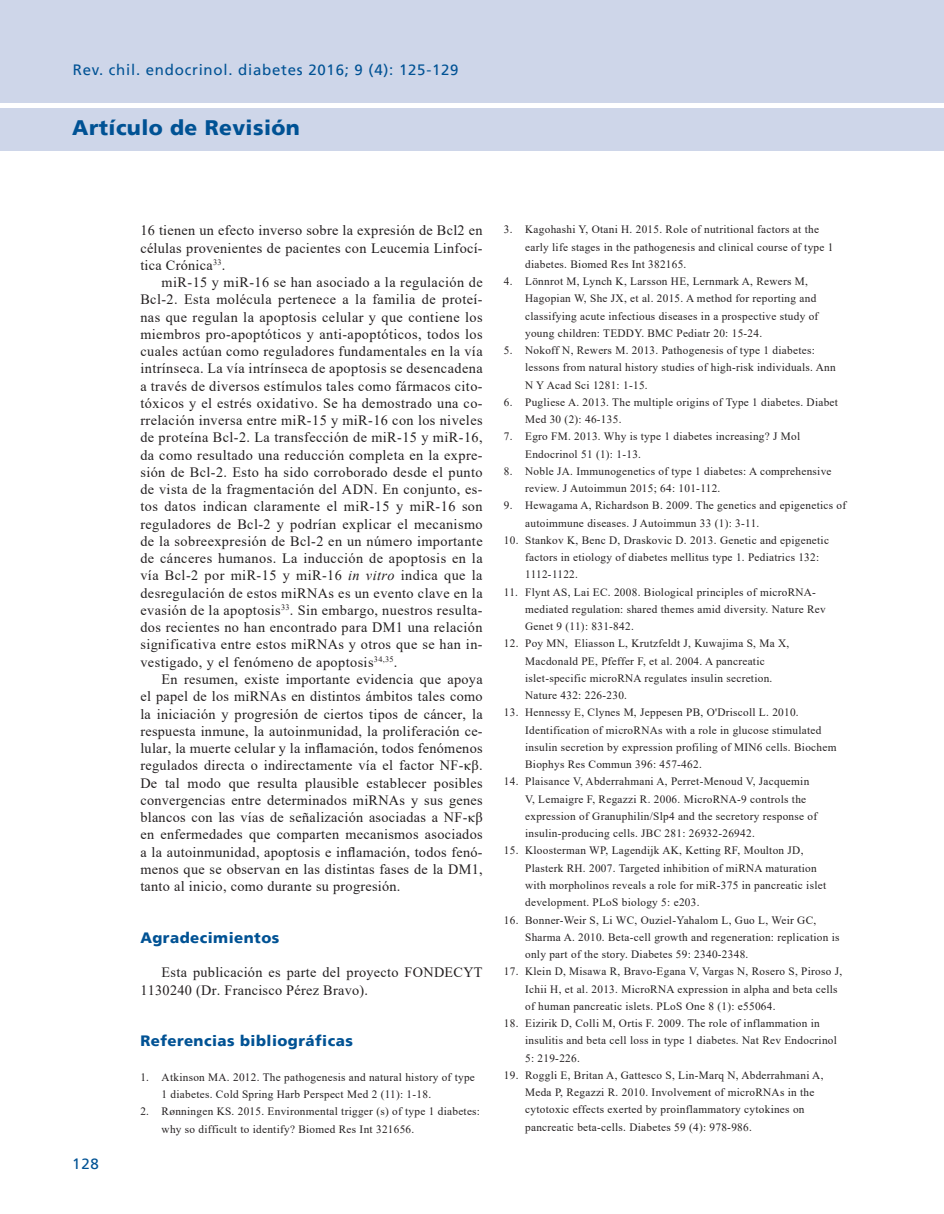
<style>
.page{position:relative;width:944px;height:1214px;background:#fff}
.page>*{position:absolute;margin:0;border:0;box-sizing:border-box;transform-origin:0 0}
.t1{font:900 21px "Frutiger LT";letter-spacing:.02em;color:#005294}
.t2{font:15px "Frutiger LT";letter-spacing:.05em;color:#005294}
._2-subtitulo{font:900 15px "Frutiger LT";letter-spacing:.03em;color:#005294}
.TEXTO{font:14.25px/17.2px "Times New Roman";letter-spacing:.02em;color:#231f20;text-align:justify}
._6-REFERENCIAS{font:11.25px/17.2px "Times New Roman";letter-spacing:.025em;color:#231f20}
.s1{font-style:italic}
</style>
<div class="page">
<div style="left:0;top:109px;width:944px;height:42px;background:#ced6e9"></div>
<div style="left:0;top:0;width:944px;height:103px;background:#ced6e9"></div>
<p class="t2" style="left:73px;top:61px;width:387px">Rev. chil. endocrinol. diabetes 2016; 9 (4): 125-129</p>
<h1 class="t1" style="left:72px;top:115px;width:229px">Artículo de Revisión</h1>
<h2 class="t2" style="left:72px;top:1155px;width:28px">128</h2>
<p class="TEXTO" style="left:140px;top:221px;width:344px">16 tienen un efecto inverso sobre la expresión de Bcl2 en células provenientes de pacientes con Leucemia Linfocí&shy;tica Crónica<sup>33</sup>.</p>
<p class="TEXTO" style="left:140px;top:273px;width:344px;text-indent:21px">miR-15 y miR-16 se han asociado a la regulación de Bcl-2. Esta molécula pertenece a la familia de proteí&shy;nas que regulan la apoptosis celular y que contiene los miembros pro-apoptóticos y anti-apoptóticos, todos los cuales actúan como reguladores fundamentales en la vía intrínseca. La vía intrínseca de apoptosis se desencadena a través de diversos estímulos tales como fármacos cito&shy;tóxicos y el estrés oxidativo. Se ha demostrado una co&shy;rrelación inversa entre miR-15 y miR-16 con los niveles de proteína Bcl-2. La transfección de miR-15 y miR-16, da como resultado una reducción completa en la expre&shy;sión de Bcl-2. Esto ha sido corroborado desde el punto de vista de la fragmentación del ADN. En conjunto, es&shy;tos datos indican claramente el miR-15 y miR-16 son reguladores de Bcl-2 y podrían explicar el mecanismo de la sobreexpresión de Bcl-2 en un número importante de cánceres humanos. La inducción de apoptosis en la vía Bcl-2 por miR-15 y miR-16 <span class="s1">in vitro</span> indica que la desregulación de estos miRNAs es un evento clave en la evasión de la apoptosis<sup>33</sup>. Sin embargo, nuestros resulta&shy;dos recientes no han encontrado para DM1 una relación significativa entre estos miRNAs y otros que se han in&shy;vestigado, y el fenómeno de apoptosis<sup>34,35</sup>.</p>
<p class="TEXTO" style="left:140px;top:670px;width:344px;text-indent:21px">En resumen, existe importante evidencia que apoya el papel de los miRNAs en distintos ámbitos tales como la iniciación y progresión de ciertos tipos de cáncer, la respuesta inmune, la autoinmunidad, la proliferación ce&shy;lular, la muerte celular y la inflamación, todos fenómenos regulados directa o indirectamente vía el factor NF-κβ.<br>De tal modo que resulta plausible establecer posibles convergencias entre determinados miRNAs y sus genes blancos con las vías de señalización asociadas a NF-κβ en enfermedades que comparten mecanismos asociados a la autoinmunidad, apoptosis e inflamación, todos fenó&shy;menos que se observan en las distintas fases de la DM1, tanto al inicio, como durante su progresión.</p>
<p class="_2-subtitulo" style="left:140px;top:928px;width:140px">Agradecimientos</p>
<p class="TEXTO" style="left:140px;top:963px;width:344px;text-indent:21px">Esta publicación es parte del proyecto FONDECYT<br>1130240 (Dr. Francisco Pérez Bravo).</p>
<p class="_2-subtitulo" style="left:140px;top:1032px;width:214px">Referencias bibliográficas</p>
<p class="_6-REFERENCIAS" style="left:162px;top:1068px;width:315px;text-indent:-21px">1. Atkinson MA. 2012. The pathogenesis and natural history of type<br>1 diabetes. Cold Spring Harb Perspect Med 2 (11): 1-18.</p>
<p class="_6-REFERENCIAS" style="left:162px;top:1102px;width:320px;text-indent:-21px">2. Rønningen KS. 2015. Environmental trigger (s) of type 1 diabetes: why so difficult to identify? Biomed Res Int 321656.</p>
<p class="_6-REFERENCIAS" style="left:525px;top:220px;width:310px;text-indent:-21px">3. Kagohashi Y, Otani H. 2015. Role of nutritional factors at the early life stages in the pathogenesis and clinical course of type 1 diabetes. Biomed Res Int 382165.</p>
<p class="_6-REFERENCIAS" style="left:525px;top:272px;width:295px;text-indent:-21px">4. Lönnrot M, Lynch K, Larsson HE, Lernmark A, Rewers M, Hagopian W, She JX, et al. 2015. A method for reporting and classifying acute infectious diseases in a prospective study of young children: TEDDY. BMC Pediatr 20: 15-24.</p>
<p class="_6-REFERENCIAS" style="left:525px;top:341px;width:312px;text-indent:-21px">5. Nokoff N, Rewers M. 2013. Pathogenesis of type 1 diabetes: lessons from natural history studies of high-risk individuals. Ann<br>N Y Acad Sci 1281: 1-15.</p>
<p class="_6-REFERENCIAS" style="left:525px;top:393px;width:314px;text-indent:-21px">6. Pugliese A. 2013. The multiple origins of Type 1 diabetes. Diabet<br>Med 30 (2): 46-135.</p>
<p class="_6-REFERENCIAS" style="left:525px;top:427px;width:276px;text-indent:-21px">7. Egro FM. 2013. Why is type 1 diabetes increasing? J Mol<br>Endocrinol 51 (1): 1-13.</p>
<p class="_6-REFERENCIAS" style="left:525px;top:462px;width:308px;text-indent:-21px">8. Noble JA. Immunogenetics of type 1 diabetes: A comprehensive review. J Autoimmun 2015; 64: 101-112.</p>
<p class="_6-REFERENCIAS" style="left:525px;top:496px;width:322px;text-indent:-21px">9. Hewagama A, Richardson B. 2009. The genetics and epigenetics of autoimmune diseases. J Autoimmun 33 (1): 3-11.</p>
<p class="_6-REFERENCIAS" style="left:525px;top:531px;width:305px;text-indent:-21px">10. Stankov K, Benc D, Draskovic D. 2013. Genetic and epigenetic factors in etiology of diabetes mellitus type 1. Pediatrics 132:<br>1112-1122.</p>
<p class="_6-REFERENCIAS" style="left:525px;top:583px;width:302px;text-indent:-21px">11. Flynt AS, Lai EC. 2008. Biological principles of microRNA&shy;mediated regulation: shared themes amid diversity. Nature Rev<br>Genet 9 (11): 831-842.</p>
<p class="_6-REFERENCIAS" style="left:525px;top:634px;width:266px;text-indent:-21px">12. Poy MN, Eliasson L, Krutzfeldt J, Kuwajima S, Ma X, Macdonald PE, Pfeffer F, et al. 2004. A pancreatic islet-specific microRNA regulates insulin secretion.<br>Nature 432: 226-230.</p>
<p class="_6-REFERENCIAS" style="left:525px;top:703px;width:313px;text-indent:-21px">13. Hennessy E, Clynes M, Jeppesen PB, O'Driscoll L. 2010.<br>Identification of microRNAs with a role in glucose stimulated insulin secretion by expression profiling of MIN6 cells. Biochem Biophys Res Commun 396: 457-462.</p>
<p class="_6-REFERENCIAS" style="left:525px;top:772px;width:293px;text-indent:-21px">14. Plaisance V, Abderrahmani A, Perret-Menoud V, Jacquemin V, Lemaigre F, Regazzi R. 2006. MicroRNA-9 controls the expression of Granuphilin/Slp4 and the secretory response of insulin-producing cells. JBC 281: 26932-26942.</p>
<p class="_6-REFERENCIAS" style="left:525px;top:841px;width:302px;text-indent:-21px">15. Kloosterman WP, Lagendijk AK, Ketting RF, Moulton JD, Plasterk RH. 2007. Targeted inhibition of miRNA maturation with morpholinos reveals a role for miR-375 in pancreatic islet development. PLoS biology 5: e203.</p>
<p class="_6-REFERENCIAS" style="left:525px;top:910px;width:316px;text-indent:-21px">16. Bonner-Weir S, Li WC, Ouziel-Yahalom L, Guo L, Weir GC,<br>Sharma A. 2010. Beta-cell growth and regeneration: replication is only part of the story. Diabetes 59: 2340-2348.</p>
<p class="_6-REFERENCIAS" style="left:525px;top:962px;width:318px;text-indent:-21px">17. Klein D, Misawa R, Bravo-Egana V, Vargas N, Rosero S, Piroso J,<br>Ichii H, et al. 2013. MicroRNA expression in alpha and beta cells of human pancreatic islets. PLoS One 8 (1): e55064.</p>
<p class="_6-REFERENCIAS" style="left:525px;top:1014px;width:313px;text-indent:-21px">18. Eizirik D, Colli M, Ortis F. 2009. The role of inflammation in insulitis and beta cell loss in type 1 diabetes. Nat Rev Endocrinol<br>5: 219-226.</p>
<p class="_6-REFERENCIAS" style="left:525px;top:1066px;width:300px;text-indent:-21px">19. Roggli E, Britan A, Gattesco S, Lin-Marq N, Abderrahmani A, Meda P, Regazzi R. 2010. Involvement of microRNAs in the cytotoxic effects exerted by proinflammatory cytokines on pancreatic beta-cells. Diabetes 59 (4): 978-986.</p>
</div>
